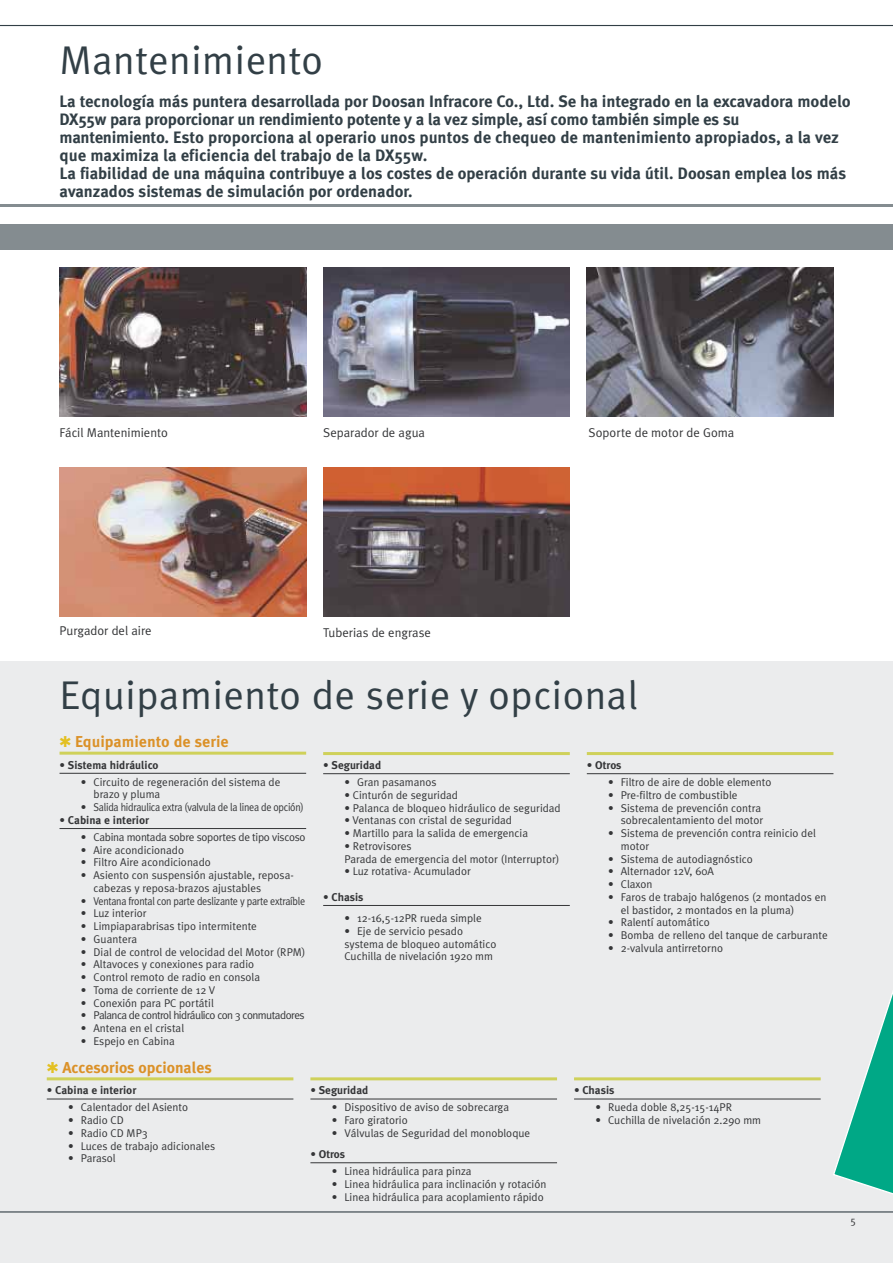
<style>
.page{position:relative;width:893px;height:1263px;background:#fff}
.page>*{position:absolute;margin:0;border:0;box-sizing:border-box;transform-origin:0 0}
.t1{font:40.2px "Meta Pro";color:#323f46}
.t2{font:700 16.5px/18px "Meta Pro";letter-spacing:-.01em;color:#323f46}
.t3{font:700 16.5px/18px "Meta Plus";color:#323f46}
.t4{font:700 15.75px "Meta Plus";color:#db9128}
.t5{font:700 15.75px "Meta Pro";color:#db9128}
.t6{font:12.75px "Meta Plus Normal";color:#353638}
.t7{font:11.25px/12.8px "Meta Plus Normal";color:#353638}
.t8{font:11.25px "Meta Plus Normal";letter-spacing:-.025em;color:#353638}
.t9{font:700 11.25px "Meta Plus";color:#353638}
.t10{font:11.25px "Meta Plus Normal";letter-spacing:-.05em;color:#353638}
.t11{font:700 11.25px "Meta Pro";color:#353638}
.t12{font:10.5px "Meta Plus Normal";color:#353638}
.s1{color:#e3c022}
.s2{font-family:"Meta Plus"}
</style>
<div class="page">
<div style="left:0;top:661px;width:893px;height:602px;background:#ebeced"></div>
<hr style="left:0;top:25px;width:893px;height:1px;background:#323f46">
<hr style="left:0;top:1211px;width:893px;height:1px;background:#323f46">
<svg style="left:833px;top:991px;width:60px;height:203px"></svg>
<div style="left:0;top:224px;width:893px;height:25px;background:#848c90"></div>
<hr style="left:0;top:204px;width:893px;height:3px;background:#848c90">
<img style="left:60px;top:268px;width:246px;height:149px">
<img style="left:323px;top:268px;width:247px;height:149px">
<img style="left:587px;top:268px;width:246px;height:149px">
<img style="left:60px;top:468px;width:246px;height:149px">
<img style="left:323px;top:468px;width:247px;height:149px">
<hr style="left:60px;top:752px;width:246px;height:3px;background:#cfd15a">
<hr style="left:60px;top:773px;width:246px;height:1px;background:#353638">
<hr style="left:60px;top:828px;width:246px;height:1px;background:#353638">
<hr style="left:323px;top:752px;width:247px;height:3px;background:#cfd15a">
<hr style="left:323px;top:773px;width:247px;height:1px;background:#353638">
<hr style="left:323px;top:905px;width:247px;height:1px;background:#353638">
<hr style="left:587px;top:752px;width:246px;height:3px;background:#cfd15a">
<hr style="left:587px;top:773px;width:246px;height:1px;background:#353638">
<hr style="left:47px;top:1077px;width:246px;height:3px;background:#cfd15a">
<hr style="left:47px;top:1098px;width:246px;height:1px;background:#353638">
<hr style="left:310px;top:1077px;width:247px;height:3px;background:#cfd15a">
<hr style="left:310px;top:1098px;width:247px;height:1px;background:#353638">
<hr style="left:310px;top:1162px;width:247px;height:1px;background:#353638">
<hr style="left:574px;top:1077px;width:247px;height:3px;background:#cfd15a">
<hr style="left:574px;top:1098px;width:247px;height:1px;background:#353638">
<h1 class="t1" style="left:60px;top:45px;width:265px">Mantenimiento</h1>
<p class="t2" style="left:60px;top:94px;width:793px">La tecnología más puntera desarrollada por Doosan Infracore Co., Ltd. Se ha integrado en la excavadora modelo DX55w para proporcionar un rendimiento potente y a la vez simple, así como también simple es su mantenimiento. Esto proporciona al operario unos puntos de chequeo de mantenimiento apropiados, a la vez que maximiza la eficiencia del trabajo de la DX55w.</p>
<h2 class="t3" style="left:60px;top:166px;width:788px">La fiabilidad de una máquina contribuye a los costes de operación durante su vida útil. Doosan emplea los más avanzados sistemas de simulación por ordenador.</h2>
<p class="t6" style="left:60px;top:427px;width:110px">Fácil Mantenimiento</p>
<p class="t6" style="left:323px;top:427px;width:103px">Separador de agua</p>
<p class="t6" style="left:589px;top:427px;width:147px">Soporte de motor de Goma</p>
<p class="t6" style="left:60px;top:626px;width:94px">Purgador del aire</p>
<p class="t6" style="left:323px;top:627px;width:109px">Tuberias de engrase</p>
<h1 class="t1" style="left:60px;top:680px;width:580px">Equipamiento de serie y opcional</h1>
<h3 class="t5" style="left:60px;top:736px;width:171px"><span class="s1">✱</span> Equipamiento de serie</h3>
<p class="t9" style="left:60px;top:760px;width:101px">• Sistema hidráulico</p>
<p class="t7" style="left:94px;top:776px;width:188px;text-indent:-13px">• Circuito de regeneración del sistema de brazo y pluma</p>
<p class="t8" style="left:81px;top:803px;width:225px">• Salida hidraulica extra (valvula de la linea de opción)</p>
<p class="t11" style="left:60px;top:816px;width:91px"><span class="s2">•</span> Cabina e interior</p>
<p class="t8" style="left:81px;top:833px;width:226px">• Cabina montada sobre soportes de tipo viscoso</p>
<p class="t7" style="left:81px;top:844px;width:105px">• Aire acondicionado</p>
<p class="t7" style="left:81px;top:857px;width:132px">• Filtro Aire acondicionado</p>
<p class="t7" style="left:94px;top:870px;width:202px;text-indent:-13px">• Asiento con suspensión ajustable, reposa&shy;cabezas y reposa-brazos ajustables</p>
<p class="t8" style="left:81px;top:896px;width:226px">• Ventana frontal con parte deslizante y parte extraíble</p>
<p class="t7" style="left:81px;top:908px;width:67px">• Luz interior</p>
<p class="t7" style="left:81px;top:921px;width:178px">• Limpiaparabrisas tipo intermitente</p>
<p class="t7" style="left:81px;top:933px;width:58px">• Guantera</p>
<p class="t7" style="left:81px;top:946px;width:226px">• Dial de control de velocidad del Motor (RPM)</p>
<p class="t7" style="left:81px;top:959px;width:175px">• Altavoces y conexiones para radio</p>
<p class="t7" style="left:81px;top:972px;width:181px">• Control remoto de radio en consola</p>
<p class="t7" style="left:81px;top:984px;width:136px">• Toma de corriente de 12 V</p>
<p class="t7" style="left:81px;top:997px;width:135px">• Conexión para PC portátil</p>
<p class="t10" style="left:81px;top:1011px;width:225px">• Palanca de control hidráulico con 3 conmutadores</p>
<p class="t7" style="left:81px;top:1023px;width:105px">• Antena en el cristal</p>
<p class="t7" style="left:81px;top:1035px;width:96px">• Espejo en Cabina</p>
<p class="t9" style="left:323px;top:761px;width:60px">• Seguridad</p>
<p class="t7" style="left:344px;top:777px;width:94px">• Gran pasamanos</p>
<p class="t7" style="left:344px;top:789px;width:115px">• Cinturón de seguridad</p>
<p class="t7" style="left:344px;top:802px;width:218px">• Palanca de bloqueo hidráulico de seguridad</p>
<p class="t7" style="left:344px;top:815px;width:169px">• Ventanas con cristal de seguridad</p>
<p class="t7" style="left:344px;top:828px;width:185px">• Martillo para la salida de emergencia</p>
<p class="t7" style="left:344px;top:840px;width:217px">• Retrovisores<br>Parada de emergencia del motor (Interruptor)</p>
<p class="t7" style="left:344px;top:866px;width:128px">• Luz rotativa- Acumulador</p>
<p class="t9" style="left:323px;top:892px;width:42px">• Chasis</p>
<p class="t7" style="left:344px;top:913px;width:139px">• 12-16,5-12PR rueda simple</p>
<p class="t7" style="left:344px;top:925px;width:153px">• Eje de servicio pesado systema de bloqueo automático<br>Cuchilla de nivelación 1920 mm</p>
<p class="t9" style="left:587px;top:761px;width:36px">• Otros</p>
<p class="t7" style="left:608px;top:777px;width:165px">• Filtro de aire de doble elemento</p>
<p class="t7" style="left:608px;top:789px;width:131px">• Pre-filtro de combustible</p>
<p class="t7" style="left:608px;top:802px;width:157px;text-align:right">• Sistema de prevención contra sobrecalentamiento del motor</p>
<p class="t7" style="left:621px;top:828px;width:197px;text-indent:-13px">• Sistema de prevención contra reinicio del motor</p>
<p class="t7" style="left:608px;top:853px;width:146px">• Sistema de autodiagnóstico</p>
<p class="t7" style="left:608px;top:866px;width:107px">• Alternador 12V, 60A</p>
<p class="t7" style="left:608px;top:879px;width:46px">• Claxon</p>
<p class="t7" style="left:621px;top:891px;width:207px;text-indent:-13px">• Faros de trabajo halógenos (2 montados en el bastidor, 2 montados en la pluma)</p>
<p class="t7" style="left:608px;top:917px;width:103px">• Ralentí automático</p>
<p class="t7" style="left:608px;top:930px;width:221px">• Bomba de relleno del tanque de carburante</p>
<p class="t7" style="left:608px;top:942px;width:116px">• 2-valvula antirretorno</p>
<h3 class="t4" style="left:47px;top:1061px;width:167px"><span class="s1">✱</span> Accesorios opcionales</h3>
<p class="t11" style="left:47px;top:1086px;width:91px"><span class="s2">•</span> Cabina e interior</p>
<p class="t7" style="left:68px;top:1102px;width:122px">• Calentador del Asiento</p>
<p class="t7" style="left:68px;top:1115px;width:57px">• Radio CD</p>
<p class="t7" style="left:68px;top:1127px;width:81px">• Radio CD MP3</p>
<p class="t7" style="left:68px;top:1140px;width:149px">• Luces de trabajo adicionales</p>
<p class="t7" style="left:68px;top:1153px;width:49px">• Parasol</p>
<p class="t9" style="left:310px;top:1086px;width:60px">• Seguridad</p>
<p class="t7" style="left:332px;top:1102px;width:179px">• Dispositivo de aviso de sobrecarga</p>
<p class="t7" style="left:332px;top:1115px;width:78px">• Faro giratorio</p>
<p class="t7" style="left:332px;top:1127px;width:200px">• Válvulas de Seguridad del monobloque</p>
<p class="t9" style="left:310px;top:1150px;width:36px">• Otros</p>
<p class="t7" style="left:332px;top:1166px;width:141px">• Linea hidráulica para pinza</p>
<p class="t7" style="left:332px;top:1178px;width:216px">• Linea hidráulica para inclinación y rotación</p>
<p class="t7" style="left:332px;top:1191px;width:214px">• Linea hidráulica para acoplamiento rápido</p>
<p class="t9" style="left:574px;top:1086px;width:42px">• Chasis</p>
<p class="t7" style="left:595px;top:1102px;width:138px">• Rueda doble 8,25-15-14PR</p>
<p class="t7" style="left:595px;top:1115px;width:167px">• Cuchilla de nivelación 2.290 mm</p>
<p class="t12" style="left:850px;top:1217px;width:7px">5</p>
</div>
